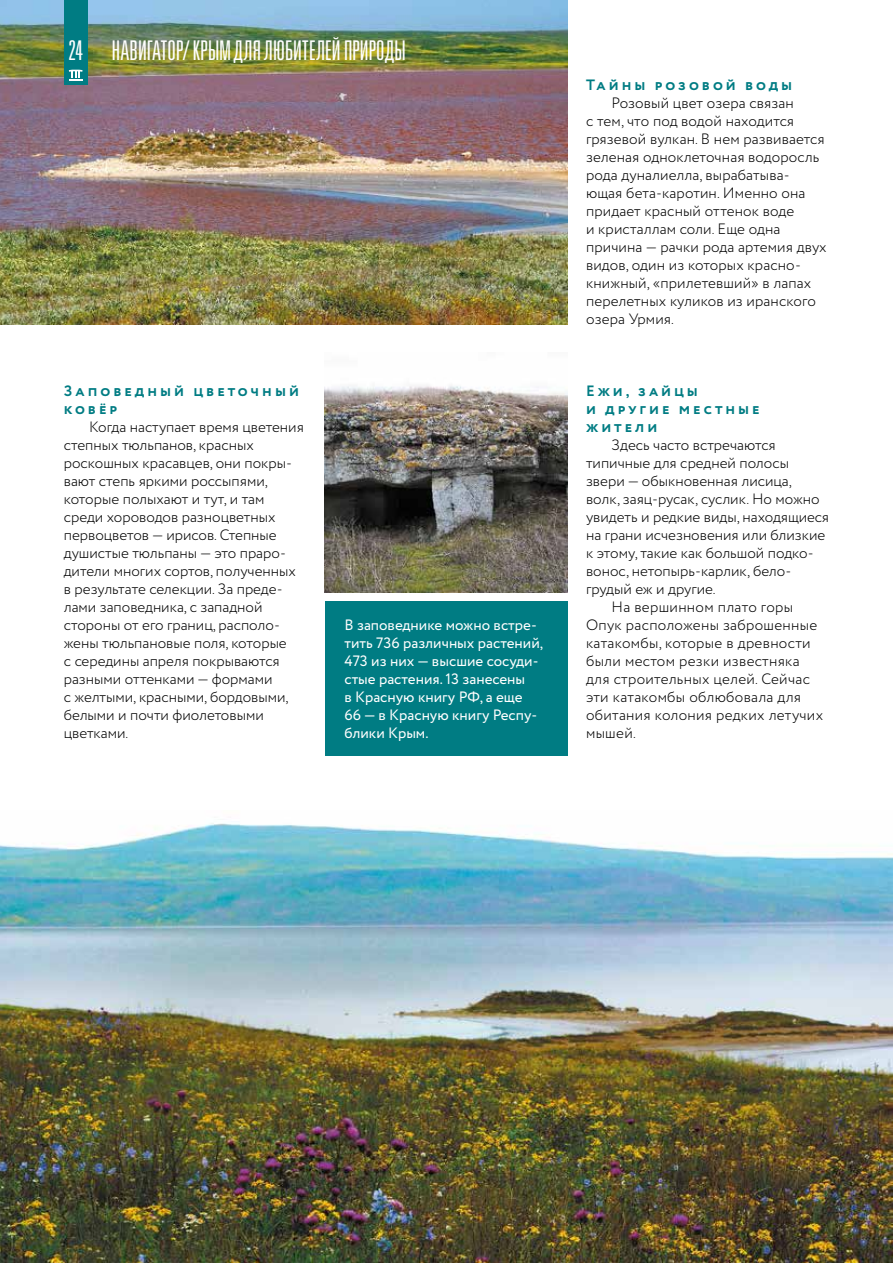
<style>
.page{position:relative;width:893px;height:1263px;background:#fff}
.page>*{position:absolute;margin:0;border:0;box-sizing:border-box;transform-origin:0 0}
.t1{font:27.15px "Univers LTCYR 49 Light Ult Cond";letter-spacing:-.01em;color:#fff}
.t2{font:300 15px/18px "Circe";color:#000}
.t3{font:300 15px "Circe";letter-spacing:.02em;color:#000}
.t4{font:15px/18px "Circe";color:#fff}
.t5{font:700 15px/18px "Circe";letter-spacing:.2em;color:#007c83}
</style>
<div class="page">
<img style="left:0;top:0;width:567px;height:324px">
<img style="left:0;top:823px;width:893px;height:440px">
<div style="left:64px;top:0;width:24px;height:85px;background:#007c83"></div>
<hr style="left:69px;top:69px;width:14px;height:3px;background:#fff">
<svg style="left:69px;top:70px;width:14px;height:11px"></svg>
<div style="left:325px;top:601px;width:242px;height:155px;background:#007c83"></div>
<img style="left:325px;top:385px;width:242px;height:208px">
<h1 class="t1" style="left:68px;top:34px;width:16px">24</h1>
<h1 class="t1" style="left:111px;top:34px;width:296px">НАВИГАТОР/ КРЫМ ДЛЯ ЛЮБИТЕЛЕЙ ПРИРОДЫ</h1>
<p class="t5" style="left:64px;top:383px;width:237px">За поведный цветочный ковёр</p>
<p class="t2" style="left:64px;top:418px;width:242px;text-indent:26px">Когда наступает время цветения степных тюльпанов, красных роскошных красавцев, они покры&shy;вают степь яркими россыпями, которые полыхают и тут, и там среди хороводов разноцветных первоцветов — ирисов. Степные душистые тюльпаны — это праро&shy;дители многих сортов, полученных в результате селекции. За преде&shy;лами заповедника, с западной стороны от его границ, располо&shy;жены тюльпановые поля, которые<br>с середины апреля покрываются разными оттенками — формами<br>с желтыми, красными, бордовыми, белыми и почти фиолетовыми цветками.</p>
<p class="t4" style="left:344px;top:616px;width:200px">В заповеднике можно встре&shy;тить 736 различных растений,<br>473 из них — высшие сосуди&shy;стые растения. 13 занесены<br>в Красную книгу РФ, а еще<br>66 — в Красную книгу Респу&shy;блики Крым.</p>
<p class="t5" style="left:586px;top:77px;width:208px">Тайны розовой воды</p>
<p class="t2" style="left:586px;top:94px;width:242px;text-indent:26px">Розовый цвет озера связан<br>с тем, что под водой находится грязевой вулкан. В нем развивается зеленая одноклеточная водоросль рода дуналиелла, вырабатыва&shy;ющая бета-каротин. Именно она придает красный оттенок воде<br>и кристаллам соли. Еще одна причина — рачки рода артемия двух видов, один из которых красно&shy;книжный, «прилетевший» в лапах перелетных куликов из иранского озера Урмия.</p>
<p class="t5" style="left:586px;top:383px;width:175px">Ежи, зайцы<br>и другие местные жители</p>
<p class="t2" style="left:612px;top:436px;width:165px">Здесь часто встречаются</p>
<p class="t2" style="left:586px;top:454px;width:204px">типичные для средней полосы</p>
<p class="t2" style="left:586px;top:472px;width:207px">звери — обыкновенная лисица,</p>
<p class="t2" style="left:586px;top:490px;width:235px">волк, заяц-русак, суслик. Но можно</p>
<p class="t2" style="left:586px;top:508px;width:245px">увидеть и редкие виды, находящиеся</p>
<p class="t2" style="left:586px;top:526px;width:241px">на грани исчезновения или близкие</p>
<p class="t2" style="left:586px;top:544px;width:229px">к этому, такие как большой подко-</p>
<p class="t2" style="left:586px;top:562px;width:207px">вонос, нетопырь-карлик, бело-</p>
<p class="t2" style="left:586px;top:580px;width:131px">грудый еж и другие.</p>
<p class="t3" style="left:612px;top:597px;width:183px">На вершинном плато горы</p>
<p class="t3" style="left:586px;top:615px;width:233px">Опук расположены заброшенные</p>
<p class="t3" style="left:586px;top:633px;width:226px">катакомбы, которые в древности</p>
<p class="t3" style="left:586px;top:651px;width:215px">были местом резки известняка</p>
<p class="t3" style="left:586px;top:669px;width:225px">для строительных целей. Сейчас</p>
<p class="t3" style="left:586px;top:687px;width:217px">эти катакомбы облюбовала для</p>
<p class="t3" style="left:586px;top:705px;width:239px">обитания колония редких летучих</p>
<p class="t2" style="left:586px;top:724px;width:51px">мышей.</p>
</div>
